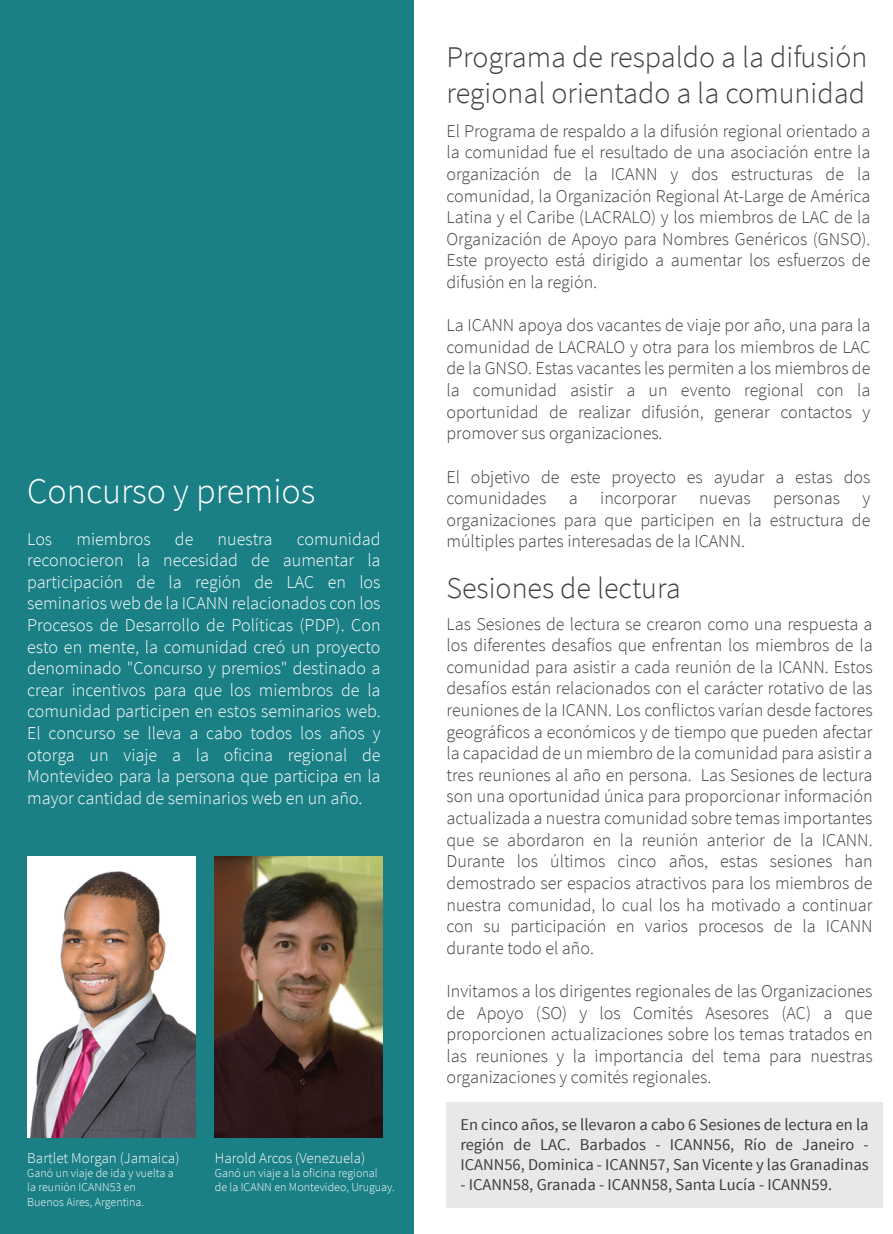
<style>
.page{position:relative;width:893px;height:1234px;background:#fff}
.page>*{position:absolute;margin:0;border:0;box-sizing:border-box;transform-origin:0 0}
.t1{font:300 36px "Source Sans Pro";color:#fff}
.t2{font:300 30px/36px "Source Sans Pro";color:#3f3f40}
.t3{font:300 18px/21.6px "Source Sans Pro";color:#3f3f40;text-align:justify}
.t4{font:300 18px/21.6px "Source Sans Pro";color:#fff;text-align:justify}
.t5{font:16.5px/19.8px "Source Sans Pro";color:#3f3f40;text-align:justify}
.t6{font:300 15px "Source Sans Pro";color:#fff}
.t7{font:300 12px/14.4px "Source Sans Pro";color:#fff}
</style>
<div class="page">
<div style="left:446px;top:1101px;width:437px;height:106px;background:#e7e8e9"></div>
<div style="left:0;top:0;width:414px;height:1233px;background:#1a8086"></div>
<img style="left:27px;top:856px;width:168px;height:281px">
<img style="left:215px;top:856px;width:168px;height:281px">
<h1 class="t1" style="left:27px;top:469px;width:290px">Concurso y premios</h1>
<p class="t4" style="left:27px;top:527px;width:355px;text-indent:270px">comunidad reconocieron la necesidad de aumentar la participación de la región de LAC en los seminarios web de la ICANN relacionados con los Procesos de Desarrollo de Políticas (PDP). Con esto en mente, la comunidad creó un proyecto denominado "Concurso y premios" destinado a crear incentivos para que los miembros de la comunidad participen en estos seminarios web.<br>El concurso se lleva a cabo todos los años y otorga un viaje a la oficina regional de Montevideo para la persona que participa en la mayor cantidad de seminarios web en un año.</p>
<p class="t4" style="left:27px;top:527px;width:27px">Los</p>
<p class="t4" style="left:76px;top:527px;width:76px">miembros</p>
<p class="t4" style="left:175px;top:527px;width:20px">de</p>
<p class="t4" style="left:218px;top:527px;width:56px">nuestra</p>
<p class="t6" style="left:27px;top:1148px;width:154px">Bartlet Morgan (Jamaica)</p>
<p class="t7" style="left:27px;top:1165px;width:148px">Ganó un viaje de ida y vuelta a la reunión ICANN53 en<br>Buenos Aires, Argentina.</p>
<p class="t6" style="left:215px;top:1148px;width:152px">Harold Arcos (Venezuela)</p>
<p class="t7" style="left:215px;top:1165px;width:182px">Ganó un viaje a la oficina regional<br>de la ICANN en Montevideo, Uruguay.</p>
<h2 class="t2" style="left:446px;top:39px;width:422px">Programa de respaldo a la difusión regional orientado a la comunidad</h2>
<p class="t3" style="left:446px;top:120px;width:425px">El Programa de respaldo a la difusión regional orientado a la comunidad fue el resultado de una asociación entre la organización de la ICANN y dos estructuras de la comunidad, la Organización Regional At-Large de América Latina y el Caribe (LACRALO) y los miembros de LAC de la Organización de Apoyo para Nombres Genéricos (GNSO).<br>Este proyecto está dirigido a aumentar los esfuerzos de difusión en la región.</p>
<p class="t3" style="left:446px;top:314px;width:425px">La ICANN apoya dos vacantes de viaje por año, una para la comunidad de LACRALO y otra para los miembros de LAC de la GNSO. Estas vacantes les permiten a los miembros de la comunidad asistir a un evento regional con la oportunidad de realizar difusión, generar contactos y promover sus organizaciones.</p>
<p class="t3" style="left:446px;top:466px;width:425px">El objetivo de este proyecto es ayudar a estas dos comunidades</p>
<p class="t3" style="left:569px;top:487px;width:109px">a incorporar</p>
<p class="t3" style="left:699px;top:487px;width:53px">nuevas</p>
<p class="t3" style="left:773px;top:487px;width:68px">personas</p>
<p class="t3" style="left:446px;top:487px;width:425px;text-indent:416px">y organizaciones para que participen en la estructura de múltiples partes interesadas de la ICANN.</p>
<h2 class="t2" style="left:446px;top:570px;width:236px">Sesiones de lectura</h2>
<p class="t3" style="left:446px;top:612px;width:428px">Las Sesiones de lectura se crearon como una respuesta a los diferentes desafíos que enfrentan los miembros de la comunidad para asistir a cada reunión de la ICANN. Estos desafíos están relacionados con el carácter rotativo de las reuniones de la ICANN. Los conflictos varían desde factores geográficos a económicos y de tiempo que pueden afectar la capacidad de un miembro de la comunidad para asistir a tres reuniones al año en persona. Las Sesiones de lectura son una oportunidad única para proporcionar información actualizada a nuestra comunidad sobre temas importantes que se abordaron en la reunión anterior de la ICANN.<br>Durante los últimos cinco años, estas sesiones han demostrado ser espacios atractivos para los miembros de nuestra comunidad, lo cual los ha motivado a continuar con su participación en varios procesos de la ICANN durante todo el año.</p>
<p class="t3" style="left:446px;top:980px;width:428px">Invitamos a los dirigentes regionales de las Organizaciones de Apoyo (SO) y los Comités Asesores (AC) a que proporcionen actualizaciones sobre los temas tratados en las reuniones y la importancia del tema para nuestras organizaciones y comités regionales.</p>
<p class="t5" style="left:460px;top:1114px;width:410px">En cinco años, se llevaron a cabo 6 Sesiones de lectura en la región de LAC. Barbados - ICANN56, Río de Janeiro - ICANN56, Dominica - ICANN57, San Vicente y las Granadinas</p>
<p class="t5" style="left:460px;top:1174px;width:373px">- ICANN58, Granada - ICANN58, Santa Lucía - ICANN59.</p>
</div>
